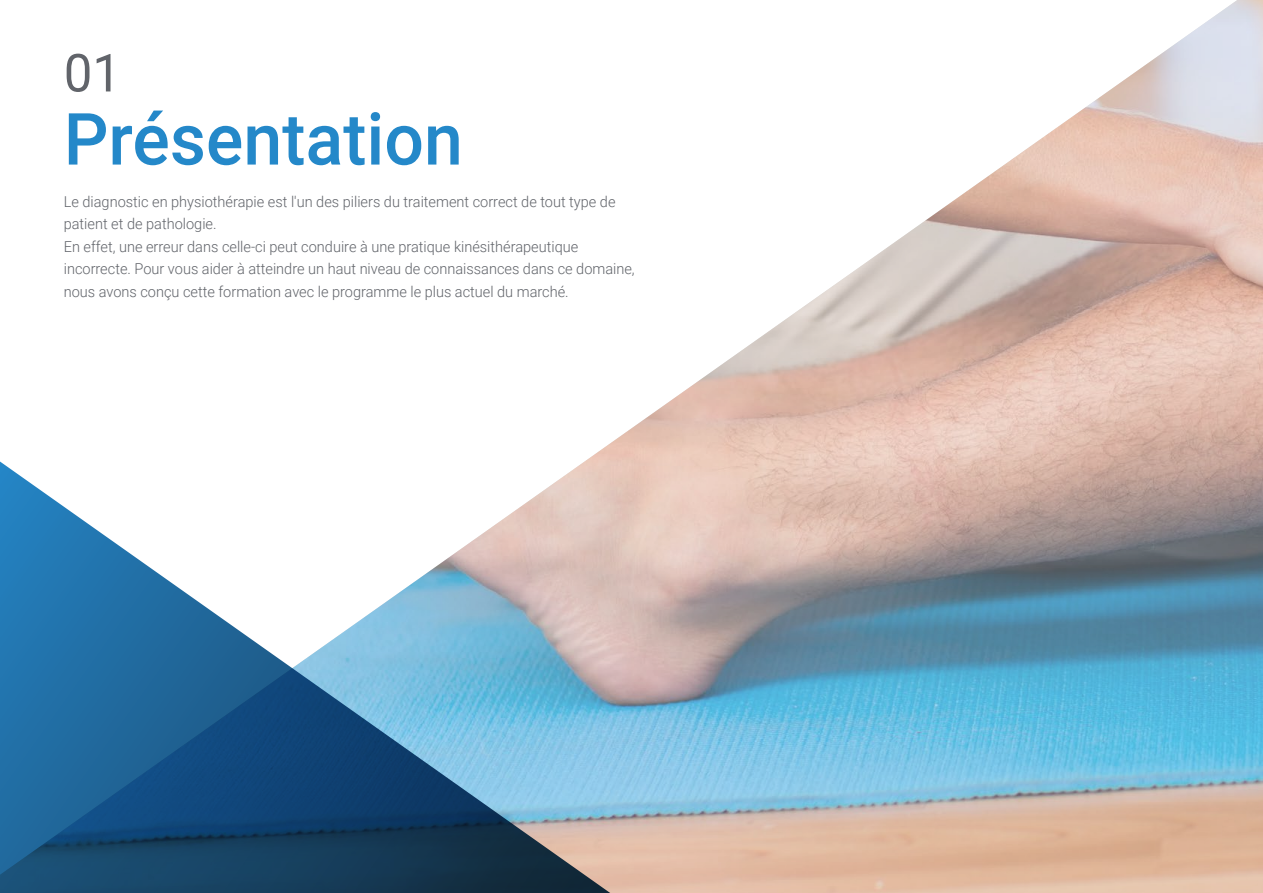
<style>
.page{position:relative;width:1263px;height:893px;background:#fff}
.page>*{position:absolute;margin:0;border:0;box-sizing:border-box;transform-origin:0 0}
.t1{font:500 72px "Roboto";color:#2488c9}
.t2{font:52.5px "Roboto";color:#61646a}
.t3{font:300 15px/22.5px "Roboto";color:#61646a}
</style>
<div class="page">
<img style="left:607px;top:0;width:656px;height:893px">
<svg style="left:0;top:446px;width:640px;height:447px"></svg>
<h2 class="t2" style="left:64px;top:36px;width:59px">01</h2>
<h1 class="t1" style="left:64px;top:89px;width:401px">Présentation</h1>
<p class="t3" style="left:64px;top:189px;width:572px">Le diagnostic en physiothérapie est l'un des piliers du traitement correct de tout type de patient et de pathologie.<br>En effet, une erreur dans celle-ci peut conduire à une pratique kinésithérapeutique incorrecte. Pour vous aider à atteindre un haut niveau de connaissances dans ce domaine, nous avons conçu cette formation avec le programme le plus actuel du marché.</p>
</div>
